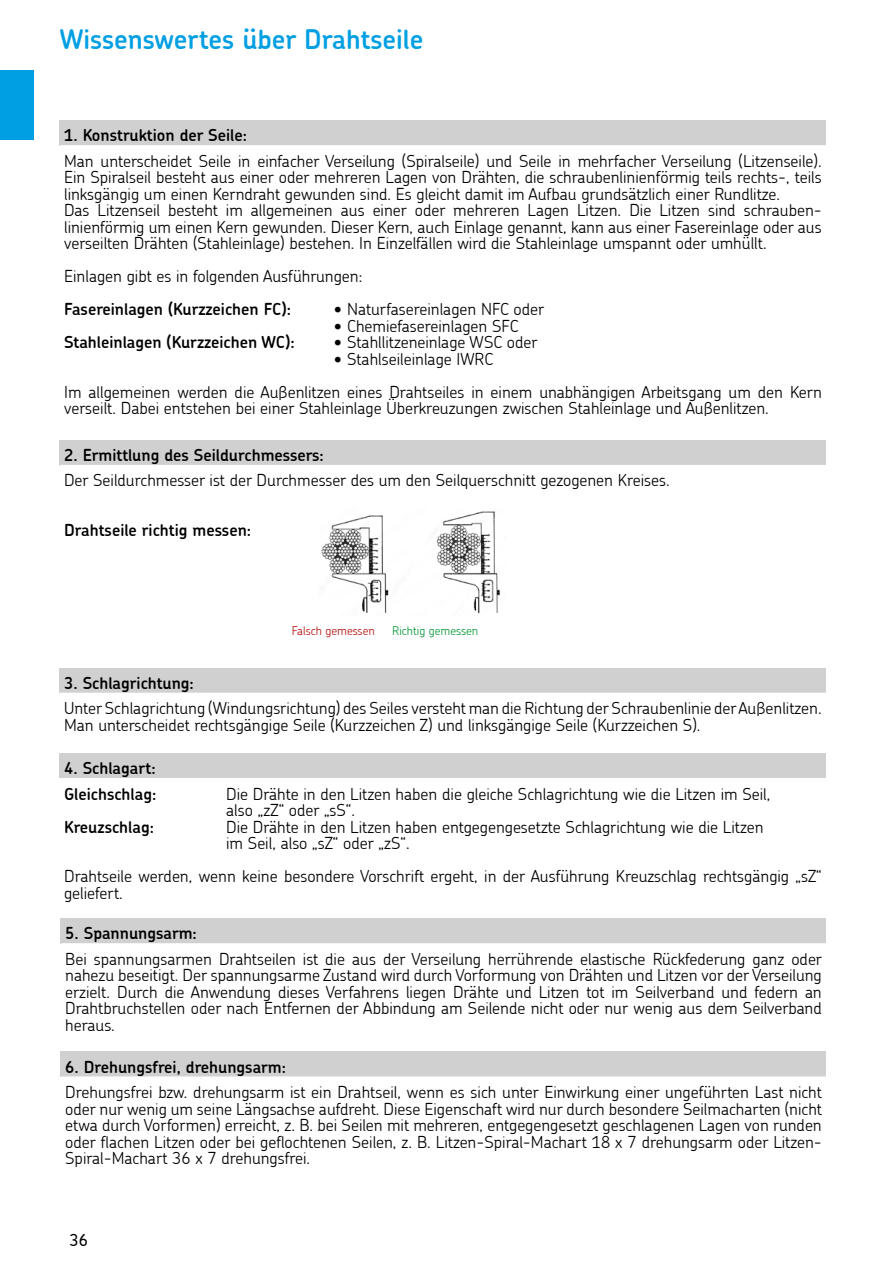
<style>
.page{position:relative;width:893px;height:1263px;background:#fff}
.page>*{position:absolute;margin:0;border:0;box-sizing:border-box;transform-origin:0 0}
.t1{font:600 27px "Chevin";color:#009fe3}
.t2{font:300 16.5px/16.5px "Chevin";color:#000}
.t3{font:600 16.5px/25.5px "Chevin";color:#000}
.t4{font:500 16.5px "Chevin";color:#000}
.t5{font:300 12px "Chevin";color:#089739}
.t6{font:300 12px "Chevin";color:#b51412}
</style>
<div class="page">
<div style="left:0;top:70px;width:34px;height:70px;background:#009fe3"></div>
<div style="left:60px;top:120px;width:766px;height:26px;background:#d0d0d0"></div>
<hr style="left:60px;top:145px;width:766px;height:2px;background:#fff">
<div style="left:60px;top:440px;width:766px;height:26px;background:#d0d0d0"></div>
<hr style="left:60px;top:465px;width:766px;height:1px;background:#fff">
<img style="left:321px;top:511px;width:179px;height:103px">
<div style="left:60px;top:668px;width:766px;height:25px;background:#d0d0d0"></div>
<div style="left:60px;top:753px;width:766px;height:26px;background:#d0d0d0"></div>
<hr style="left:60px;top:778px;width:766px;height:1px;background:#fff">
<div style="left:61px;top:918px;width:765px;height:26px;background:#d0d0d0"></div>
<hr style="left:61px;top:943px;width:765px;height:2px;background:#fff">
<div style="left:61px;top:1052px;width:765px;height:25px;background:#d0d0d0"></div>
<hr style="left:61px;top:1076px;width:765px;height:2px;background:#fff">
<h1 class="t1" style="left:60px;top:22px;width:365px">Wissenswertes über Drahtseile</h1>
<p class="t3" style="left:64px;top:122px;width:184px">1. Konstruktion der Seile:</p>
<p class="t2" style="left:64px;top:152px;width:759px">Man unterscheidet Seile in einfacher Verseilung (Spiralseile) und Seile in mehrfacher Verseilung (Litzenseile).<br>Ein Spiralseil besteht aus einer oder mehreren Lagen von Drähten, die schraubenlinienförmig teils rechts-, teils linksgängig um einen Kerndraht gewunden sind. Es gleicht damit im Aufbau grundsätzlich einer Rundlitze.<br>Das Litzenseil besteht im allgemeinen aus einer oder mehreren Lagen Litzen. Die Litzen sind schrauben&shy;linienförmig um einen Kern gewunden. Dieser Kern, auch Einlage genannt, kann aus einer Fasereinlage oder aus verseilten Drähten (Stahleinlage) bestehen. In Einzelfällen wird die Stahleinlage umspannt oder umhüllt.</p>
<p class="t2" style="left:64px;top:268px;width:300px">Einlagen gibt es in folgenden Ausführungen:</p>
<p class="t3" style="left:64px;top:296px;width:229px">Fasereinlagen (Kurzzeichen FC):</p>
<p class="t2" style="left:334px;top:301px;width:211px">• Naturfasereinlagen NFC oder</p>
<p class="t2" style="left:334px;top:317px;width:186px">• Chemiefasereinlagen SFC</p>
<p class="t3" style="left:64px;top:329px;width:232px">Stahleinlagen (Kurzzeichen WC):</p>
<p class="t2" style="left:334px;top:334px;width:205px">• Stahllitzeneinlage WSC oder</p>
<p class="t2" style="left:64px;top:342px;width:759px;line-height:33px;text-indent:270px">• Stahlseileinlage IWRC<br>Im allgemeinen werden die Außenlitzen eines Drahtseiles in einem unabhängigen Arbeitsgang um den Kern</p>
<p class="t2" style="left:64px;top:400px;width:706px">verseilt. Dabei entstehen bei einer Stahleinlage Überkreuzungen zwischen Stahleinlage und Außenlitzen.</p>
<p class="t3" style="left:64px;top:442px;width:261px">2. Ermittlung des Seildurchmessers:</p>
<p class="t2" style="left:64px;top:472px;width:607px">Der Seildurchmesser ist der Durchmesser des um den Seilquerschnitt gezogenen Kreises.</p>
<p class="t3" style="left:64px;top:517px;width:189px">Drahtseile richtig messen:</p>
<p class="t6" style="left:292px;top:623px;width:85px">Falsch gemessen</p>
<p class="t5" style="left:392px;top:623px;width:88px">Richtig gemessen</p>
<p class="t3" style="left:64px;top:670px;width:131px">3. Schlagrichtung:</p>
<p class="t2" style="left:64px;top:700px;width:759px">Unter Schlagrichtung (Windungsrichtung) des Seiles versteht man die Richtung der Schraubenlinie der Außenlitzen.<br>Man unterscheidet rechtsgängige Seile (Kurzzeichen Z) und linksgängige Seile (Kurzzeichen S).</p>
<p class="t3" style="left:64px;top:755px;width:94px">4. Schlagart:<br>Gleichschlag:</p>
<p class="t2" style="left:226px;top:785px;width:546px">Die Drähte in den Litzen haben die gleiche Schlagrichtung wie die Litzen im Seil, also „zZ“ oder „sS“.</p>
<p class="t3" style="left:64px;top:814px;width:91px">Kreuzschlag:</p>
<p class="t2" style="left:226px;top:818px;width:539px">Die Drähte in den Litzen haben entgegengesetzte Schlagrichtung wie die Litzen im Seil, also „sZ“ oder „zS“.</p>
<p class="t2" style="left:64px;top:868px;width:759px">Drahtseile werden, wenn keine besondere Vorschrift ergeht, in der Ausführung Kreuzschlag rechtsgängig „sZ“ geliefert.</p>
<p class="t3" style="left:65px;top:920px;width:133px">5. Spannungsarm:</p>
<p class="t2" style="left:65px;top:950px;width:758px;text-align:justify">Bei spannungsarmen Drahtseilen ist die aus der Verseilung herrührende elastische Rückfederung ganz oder nahezu beseitigt. Der spannungsarme Zustand wird durch Vorformung von Drähten und Litzen vor der Verseilung erzielt. Durch die Anwendung dieses Verfahrens liegen Drähte und Litzen tot im Seilverband und federn an Drahtbruchstellen oder nach Entfernen der Abbindung am Seilende nicht oder nur wenig aus dem Seilverband heraus.</p>
<p class="t3" style="left:65px;top:1053px;width:222px">6. Drehungsfrei, drehungsarm:</p>
<p class="t2" style="left:65px;top:1083px;width:758px;text-align:justify">Drehungsfrei bzw. drehungsarm ist ein Drahtseil, wenn es sich unter Einwirkung einer ungeführten Last nicht oder nur wenig um seine Längsachse aufdreht. Diese Eigenschaft wird nur durch besondere Seilmacharten (nicht etwa durch Vorformen) erreicht, z. B. bei Seilen mit mehreren, entgegengesetzt geschlagenen Lagen von runden oder flachen Litzen oder bei geflochtenen Seilen, z. B. Litzen-Spiral-Machart 18 x 7 drehungsarm oder Litzen-Spiral-Machart 36 x 7 drehungsfrei.</p>
<p class="t4" style="left:69px;top:1229px;width:20px">36</p>
</div>
